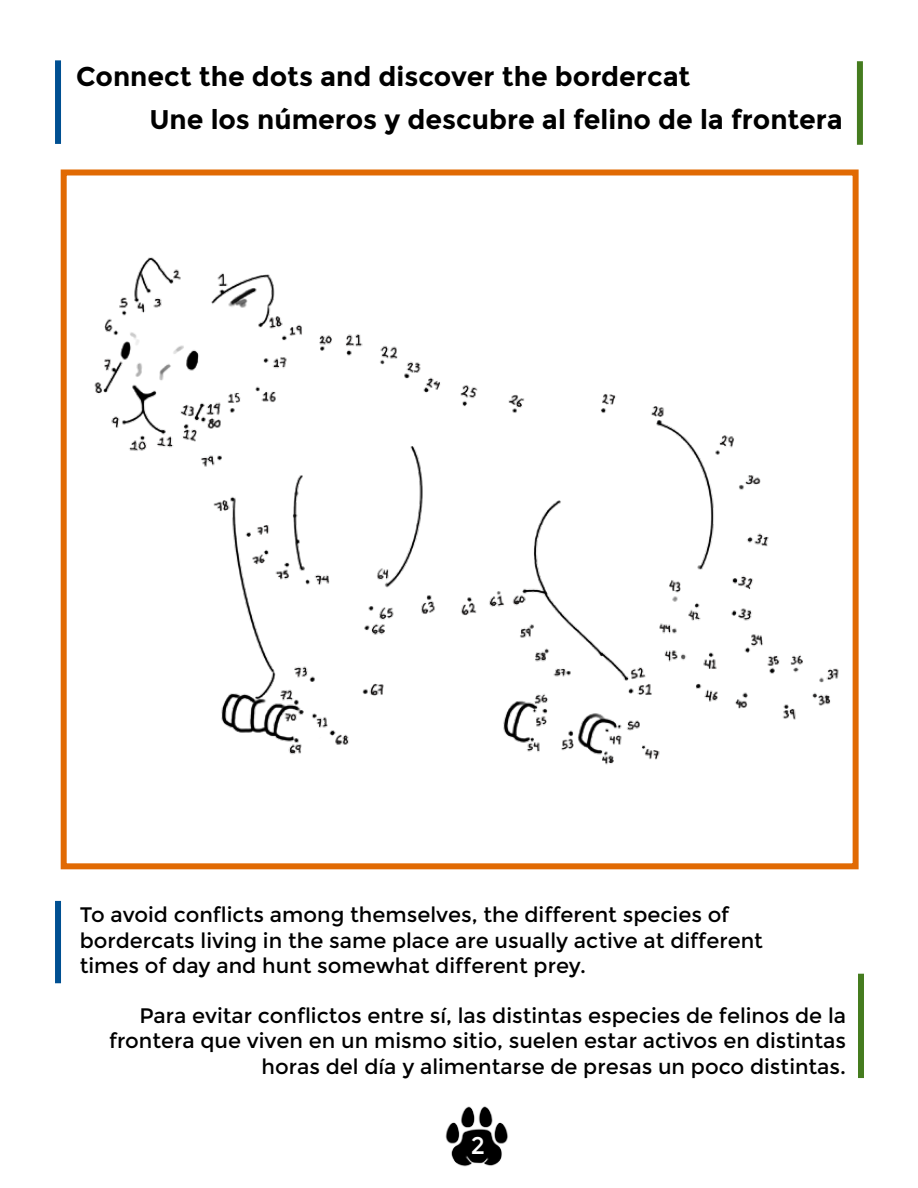
<style>
.page{position:relative;width:918px;height:1188px;background:#fff}
.page>*{position:absolute;margin:0;border:0;box-sizing:border-box;transform-origin:0 0}
.t1{font:700 27px/43.2px "Montserrat";color:#000}
.t2{font:24px "Montserrat";color:#fff}
.t3{font:21px/25.2px "Montserrat";color:#000}
</style>
<div class="page">
<img style="left:445px;top:1106px;width:63px;height:61px">
<div style="left:55px;top:60px;width:6px;height:84px;background:#005092"></div>
<div style="left:857px;top:61px;width:6px;height:84px;background:#457c1f"></div>
<div style="left:55px;top:901px;width:6px;height:82px;background:#005092"></div>
<div style="left:858px;top:974px;width:6px;height:104px;background:#457c1f"></div>
<img style="left:60px;top:197px;width:799px;height:669px">
<p class="t1" style="left:150px;top:55px;width:695px;text-indent:-73px">Connect the dots and discover the bordercat<br>Une los números y descubre al felino de la frontera</p>
<p class="t3" style="left:80px;top:903px;width:685px">To avoid conflicts among themselves, the different species of bordercats living in the same place are usually active at different times of day and hunt somewhat different prey.</p>
<p class="t3" style="left:109px;top:1003px;width:739px;text-align:right">Para evitar conflictos entre sí, las distintas especies de felinos de la frontera que viven en un mismo sitio, suelen estar activos en distintas horas del día y alimentarse de presas un poco distintas.</p>
<p class="t2" style="left:471px;top:1132px;width:16px">2</p>
</div>
